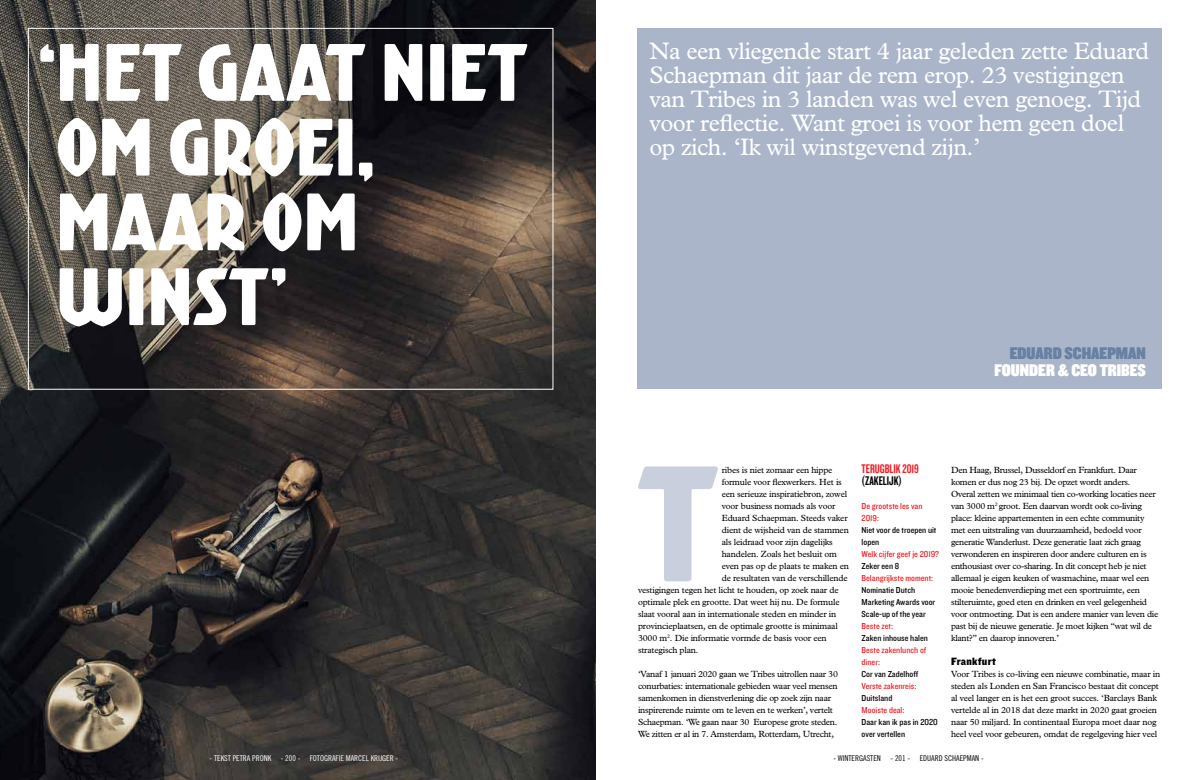
<style>
.page{position:relative;width:1191px;height:780px;background:#fff}
.page>*{position:absolute;margin:0;border:0;box-sizing:border-box;transform-origin:0 0}
.t1{font:151.1px "Kurversbrug";color:#c9cfdc}
.t2{font:74.7px/74.7px "Kurversbrug";color:#fff}
.t3{font:24px/24px "M Plantin";letter-spacing:-.02em;color:#fff}
.t4{font:17.6px "Knockout HTF90 Ultmt Welterwt";color:#fff}
.t5{font:17.6px "Knockout HTF90 Ultmt Welterwt";color:#6781a4}
.t6{font:13px "Knockout HTF48 Featherweight";color:#ed1d24}
.t7{font:13px "Knockout HTF48 Featherweight";color:#000}
.t8{font:11px "Knockout HTF71 Full Middlewt";letter-spacing:.02em;color:#000}
.t9{font:9px/12px "M Plantin";letter-spacing:-.03em;color:#000}
.t10{font:9px/12px "Knockout HTF30 Junior Welterwt";color:#000}
.t11{font:9px/12px "Knockout HTF30 Junior Welterwt";color:#ed1d24}
.t12{font:8px "Trade Gothic Cond Eighteen";color:#fff}
.t13{font:8px "Trade Gothic Cond Eighteen";color:#000}
</style>
<div class="page">
<div style="left:637px;top:28px;width:525px;height:361px;background:#abb5ca"></div>
<img style="left:0;top:0;width:595px;height:780px">
<h2 class="t2" style="left:38px;top:34px;width:491px">‘HET GAAT NIET<br>OM GROEI,<br>MAAR OM<br>WINST’</h2>
<h3 class="t3" style="left:649px;top:39px;width:501px">Na een vliegende start 4 jaar geleden zette Eduard Schaepman dit jaar de rem erop. 23 vestigingen van Tribes in 3 landen was wel even genoeg. Tijd voor reflectie. Want groei is voor hem geen doel op zich. ‘Ik wil winstgevend zijn.’</h3>
<h3 class="t5" style="left:1009px;top:344px;width:138px">EDUARD SCHAEPMAN</h3>
<h3 class="t4" style="left:994px;top:360px;width:145px">FOUNDER &amp; CEO TRIBES</h3>
<h1 class="t1" style="left:637px;top:428px;width:83px">T</h1>
<p class="t9" style="left:721px;top:464px;width:112px">ribes is niet zomaar een hippe</p>
<p class="t9" style="left:721px;top:476px;width:122px">formule voor flexwerkers. Het is</p>
<p class="t9" style="left:721px;top:488px;width:127px">een serieuze inspiratiebron, zowel</p>
<p class="t9" style="left:721px;top:500px;width:115px">voor business nomads als voor</p>
<p class="t9" style="left:721px;top:512px;width:127px">Eduard Schaepman. Steeds vaker</p>
<p class="t9" style="left:721px;top:524px;width:129px">dient de wijsheid van de stammen</p>
<p class="t9" style="left:721px;top:536px;width:113px">als leidraad voor zijn dagelijks</p>
<p class="t9" style="left:721px;top:548px;width:117px">handelen. Zoals het besluit om</p>
<p class="t9" style="left:721px;top:560px;width:129px">even pas op de plaats te maken en</p>
<p class="t9" style="left:721px;top:572px;width:127px">de resultaten van de verschillende</p>
<p class="t9" style="left:638px;top:584px;width:202px">vestigingen tegen het licht te houden, op zoek naar de</p>
<p class="t9" style="left:638px;top:596px;width:203px">optimale plek en grootte. Dat weet hij nu. De formule</p>
<p class="t9" style="left:638px;top:608px;width:200px">slaat vooral aan in internationale steden en minder in</p>
<p class="t9" style="left:638px;top:620px;width:201px">provincieplaatsen, en de optimale grootte is minimaal</p>
<p class="t9" style="left:638px;top:632px;width:190px">3000 m<sup>2</sup>. Die informatie vormde de basis voor een</p>
<p class="t9" style="left:638px;top:644px;width:62px">strategisch plan.</p>
<p class="t9" style="left:638px;top:668px;width:201px">‘Vanaf 1 januari 2020 gaan we Tribes uitrollen naar 30 conurbaties: internationale gebieden waar veel mensen samenkomen in dienstverlening die op zoek zijn naar inspirerende ruimte om te leven en te werken’, vertelt Schaepman. ‘We gaan naar 30 Europese grote steden.<br>We zitten er al in 7. Amsterdam, Rotterdam, Utrecht,</p>
<h3 class="t6" style="left:861px;top:462px;width:59px">TERUGBLIK 2019</h3>
<h3 class="t7" style="left:861px;top:474px;width:42px">(ZAKELIJK)</h3>
<p class="t11" style="left:861px;top:500px;width:62px">De grootste les van<br>2019:</p>
<p class="t10" style="left:861px;top:524px;width:76px">Niet voor de troepen uit lopen</p>
<p class="t11" style="left:861px;top:548px;width:79px">Welk cijfer geef je 2019?</p>
<p class="t10" style="left:861px;top:560px;width:39px">Zeker een 8</p>
<p class="t11" style="left:861px;top:572px;width:73px">Belangrijkste moment:</p>
<p class="t10" style="left:861px;top:584px;width:75px">Nominatie Dutch<br>Marketing Awards voor<br>Scale-up of the year</p>
<p class="t11" style="left:861px;top:620px;width:33px">Beste zet:</p>
<p class="t10" style="left:861px;top:632px;width:68px">Zaken inhouse halen</p>
<p class="t11" style="left:861px;top:644px;width:66px">Beste zakenlunch of diner:</p>
<p class="t10" style="left:861px;top:668px;width:58px">Cor van Zadelhoff</p>
<p class="t11" style="left:861px;top:680px;width:56px">Verste zakenreis:</p>
<p class="t10" style="left:861px;top:692px;width:32px">Duitsland</p>
<p class="t11" style="left:861px;top:704px;width:44px">Mooiste deal:</p>
<p class="t10" style="left:861px;top:716px;width:78px">Daar kan ik pas in 2020 over vertellen</p>
<p class="t9" style="left:951px;top:464px;width:209px">Den Haag, Brussel, Dusseldorf en Frankfurt. Daar komen er dus nog 23 bij. De opzet wordt anders.<br>Overal zetten we minimaal tien co-working locaties neer van 3000 m<sup>2</sup> groot. Een daarvan wordt ook co-living place: kleine appartementen in een echte community met een uitstraling van duurzaamheid, bedoeld voor generatie Wanderlust. Deze generatie laat zich graag verwonderen en inspireren door andere culturen en is enthousiast over co-sharing. In dit concept heb je niet allemaal je eigen keuken of wasmachine, maar wel een mooie benedenverdieping met een sportruimte, een stilteruimte, goed eten en drinken en veel gelegenheid voor ontmoeting. Dat is een andere manier van leven die past bij de nieuwe generatie. Je moet kijken “wat wil de klant?” en daarop innoveren.’</p>
<p class="t8" style="left:951px;top:655px;width:46px">Frankfurt</p>
<p class="t9" style="left:951px;top:668px;width:211px">Voor Tribes is co-living een nieuwe combinatie, maar in steden als Londen en San Francisco bestaat dit concept al veel langer en is het een groot succes. ‘Barclays Bank vertelde al in 2018 dat deze markt in 2020 gaat groeien naar 50 miljard. In continentaal Europa moet daar nog heel veel voor gebeuren, omdat de regelgeving hier veel</p>
<p class="t12" style="left:210px;top:753px;width:63px">- TEKST PETRA PRONK</p>
<p class="t12" style="left:310px;top:753px;width:8px">FOTOGRA</p>
<p class="t12" style="left:335px;top:753px;width:64px">FIE MARCEL KRIJGER -</p>
<p class="t12" style="left:281px;top:753px;width:21px">- 200 -</p>
<p class="t13" style="left:833px;top:753px;width:152px">- WINTERGASTEN - 201 - EDUARD SCHAEPMAN -</p>
</div>
